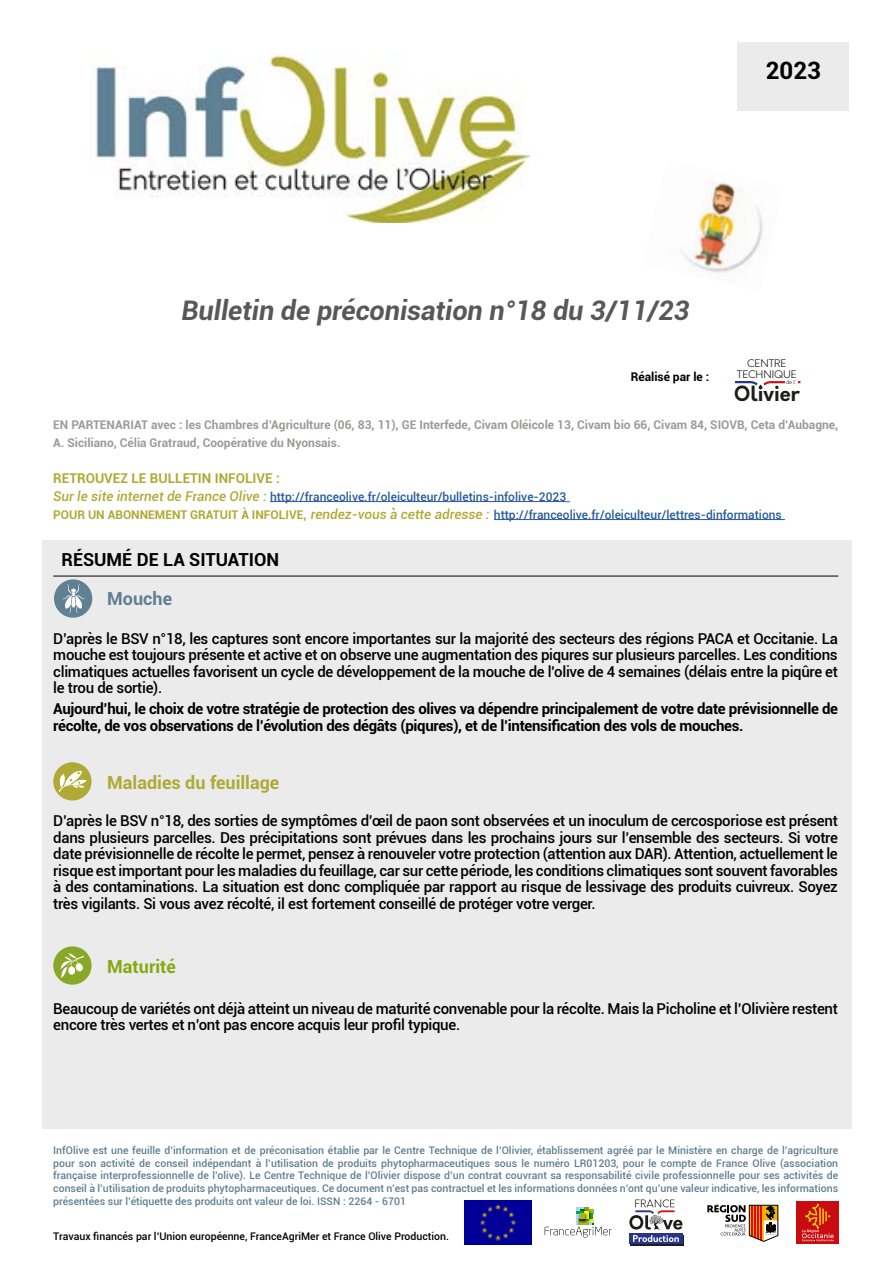
<style>
.page{position:relative;width:893px;height:1263px;background:#fff}
.page>*{position:absolute;margin:0;border:0;box-sizing:border-box;transform-origin:0 0}
.t1{font:italic 700 27px "Roboto";color:#585859}
.t2{font:700 24px "Roboto";color:#000}
.t3{font:700 20.1px "Orkney";color:#1d1d1b}
.t4{font:700 18px "Roboto";color:#afaa35}
.t5{font:700 18px "Roboto";color:#000}
.t6{font:700 18px "Roboto";color:#89a712}
.t7{font:700 18px "Roboto";color:#5f7f93}
.t8{font:500 15px/16.5px "Roboto";letter-spacing:-.02em;color:#000;text-align:justify}
.t9{font:700 15px/16.5px "Roboto";letter-spacing:-.02em;color:#000}
.t10{font:700 13.5px "Roboto";color:#afaa35}
.t11{font:500 12px/18px "Roboto";color:#275b9b}
.t12{font:700 12px/18px "Roboto";color:#9e9a99}
.t13{font:700 12px "Roboto";color:#000}
.t14{font:500 10.5px/12.6px "Roboto";color:#5f7f93;text-align:justify}
.t15{font:500 10.5px "Roboto";color:#000}
.t16{font:300 10.35px/10.8px "Orkney";color:#1d1d1b;text-align:center;scale:1.05 1}
.t17{font:300 5.4px "Orkney";color:#1d1d1b}
.s1{font-style:italic;font-size:13.5px;color:#afaa35}
.s2{font-weight:700;color:#afaa35}
</style>
<div class="page">
<div style="left:42px;top:540px;width:809px;height:589px;background:#ebebeb"></div>
<div style="left:738px;top:43px;width:111px;height:68px;background:#ebebeb"></div>
<img style="left:95px;top:53px;width:434px;height:169px">
<img style="left:681px;top:182px;width:82px;height:98px">
<hr style="left:270px;top:501px;width:296px;height:1px;background:#275b9b">
<hr style="left:494px;top:519px;width:291px;height:1px;background:#275b9b">
<svg style="left:735px;top:381px;width:65px;height:9px"></svg>
<div style="left:785px;top:379px;width:12px;height:6px;background:#fff"></div>
<hr style="left:53px;top:576px;width:785px;height:1px;background:#000">
<div style="left:631px;top:1235px;width:53px;height:11px;background:#1d1d1b"></div>
<div style="left:629px;top:1233px;width:53px;height:11px;background:#26358b"></div>
<svg style="left:633px;top:1235px;width:46px;height:7px"></svg>
<svg style="left:629px;top:1199px;width:53px;height:30px"></svg>
<svg style="left:545px;top:1207px;width:67px;height:30px"></svg>
<svg style="left:707px;top:1203px;width:71px;height:38px"></svg>
<div style="left:797px;top:1201px;width:42px;height:43px;background:#c90c0f"></div>
<svg style="left:802px;top:1204px;width:32px;height:38px"></svg>
<img style="left:465px;top:1200px;width:67px;height:45px">
<div style="left:54px;top:579px;width:38px;height:39px;background:#608194;border-radius:50%"></div>
<svg style="left:62px;top:584px;width:23px;height:29px"></svg>
<div style="left:53px;top:762px;width:39px;height:38px;background:#afaa35;border-radius:50%"></div>
<svg style="left:58px;top:770px;width:29px;height:22px"></svg>
<div style="left:53px;top:946px;width:39px;height:39px;background:#8aa827;border-radius:50%"></div>
<svg style="left:61px;top:953px;width:23px;height:25px"></svg>
<h2 class="t2" style="left:766px;top:54px;width:57px">2023</h2>
<h1 class="t1" style="left:181px;top:291px;width:509px">Bulletin de préconisation n°18 du 3/11/23</h1>
<p class="t13" style="left:631px;top:368px;width:80px">Réalisé par le :</p>
<p class="t16" style="left:737px;top:358px;width:59px">CENTRE<br>TECHNIQUE</p>
<p class="t17" style="left:786px;top:378px;width:11px">de l’</p>
<h3 class="t3" style="left:734px;top:380px;width:67px">Olivier</h3>
<p class="t12" style="left:53px;top:415px;width:786px">EN PARTENARIAT avec : les Chambres d’Agriculture (06, 83, 11), GE Interfede, Civam Oléicole 13, Civam bio 66, Civam 84, SIOVB, Ceta d’Aubagne,<br>A. Siciliano, Célia Gratraud, Coopérative du Nyonsais.</p>
<p class="t10" style="left:53px;top:468px;width:228px">RETROUVEZ LE BULLETIN INFOLIVE :</p>
<p class="t11" style="left:53px;top:487px;width:730px"><span class="s1">Sur le site internet de France Olive :</span> http://franceolive.fr/oleiculteur/bulletins-infolive-2023<br><span class="s2">POUR UN ABONNEMENT GRATUIT À INFOLIVE,</span> <span class="s1">rendez-vous à̀cette adresse :</span> http://franceolive.fr/oleiculteur/lettres-dinformations</p>
<p class="t5" style="left:62px;top:547px;width:219px">RÉSUMÉ DE LA SITUATION</p>
<p class="t7" style="left:107px;top:586px;width:66px">Mouche</p>
<p class="t8" style="left:53px;top:630px;width:786px">D’après le BSV n°18, les captures sont encore importantes sur la majorité des secteurs des régions PACA et Occitanie. La mouche est toujours présente et active et on observe une augmentation des piqures sur plusieurs parcelles. Les conditions climatiques actuelles favorisent un cycle de développement de la mouche de l’olive de 4 semaines (délais entre la piqûre et le trou de sortie).</p>
<p class="t9" style="left:53px;top:700px;width:786px">Aujourd’hui, le choix de votre stratégie de protection des olives va dépendre principalement de votre date prévisionnelle de récolte, de vos observations de l’évolution des dégâts (piqures), et de l’intensification des vols de mouches.</p>
<p class="t4" style="left:107px;top:770px;width:174px">Maladies du feuillage</p>
<p class="t8" style="left:53px;top:812px;width:786px">D’après le BSV n°18, des sorties de symptômes d’œil de paon sont observées et un inoculum de cercosporiose est présent dans plusieurs parcelles. Des précipitations sont prévues dans les prochains jours sur l’ensemble des secteurs. Si votre date prévisionnelle de récolte le permet, pensez à renouveler votre protection (attention aux DAR). Attention, actuellement le risque est important pour les maladies du feuillage, car sur cette période, les conditions climatiques sont souvent favorables à des contaminations. La situation est donc compliquée par rapport au risque de lessivage des produits cuivreux. Soyez très vigilants. Si vous avez récolté, il est fortement conseillé de protéger votre verger.</p>
<p class="t6" style="left:107px;top:954px;width:70px">Maturité</p>
<p class="t8" style="left:53px;top:999px;width:786px">Beaucoup de variétés ont déjà atteint un niveau de maturité convenable pour la récolte. Mais la Picholine et l’Olivière restent encore très vertes et n’ont pas encore acquis leur profil typique.</p>
<p class="t14" style="left:53px;top:1144px;width:786px">InfOlive est une feuille d’information et de préconisation établie par le Centre Technique de l’Olivier, établissement agréé par le Ministère en charge de l’agriculture pour son activité de conseil indépendant à l’utilisation de produits phytopharmaceutiques sous le numéro LR01203, pour le compte de France Olive (association française interprofessionnelle de l’olive). Le Centre Technique de l’Olivier dispose d’un contrat couvrant sa responsabilité civile professionnelle pour ses activités de conseil à l’utilisation de produits phytopharmaceutiques. Ce document n’est pas contractuel et les informations données n’ont qu’une valeur indicative, les informations présentées sur l’étiquette des produits ont valeur de loi. ISSN : 2264 - 6701</p>
<p class="t15" style="left:53px;top:1229px;width:397px">Travaux financés par l’Union européenne, FranceAgriMer et France Olive Production.</p>
</div>
